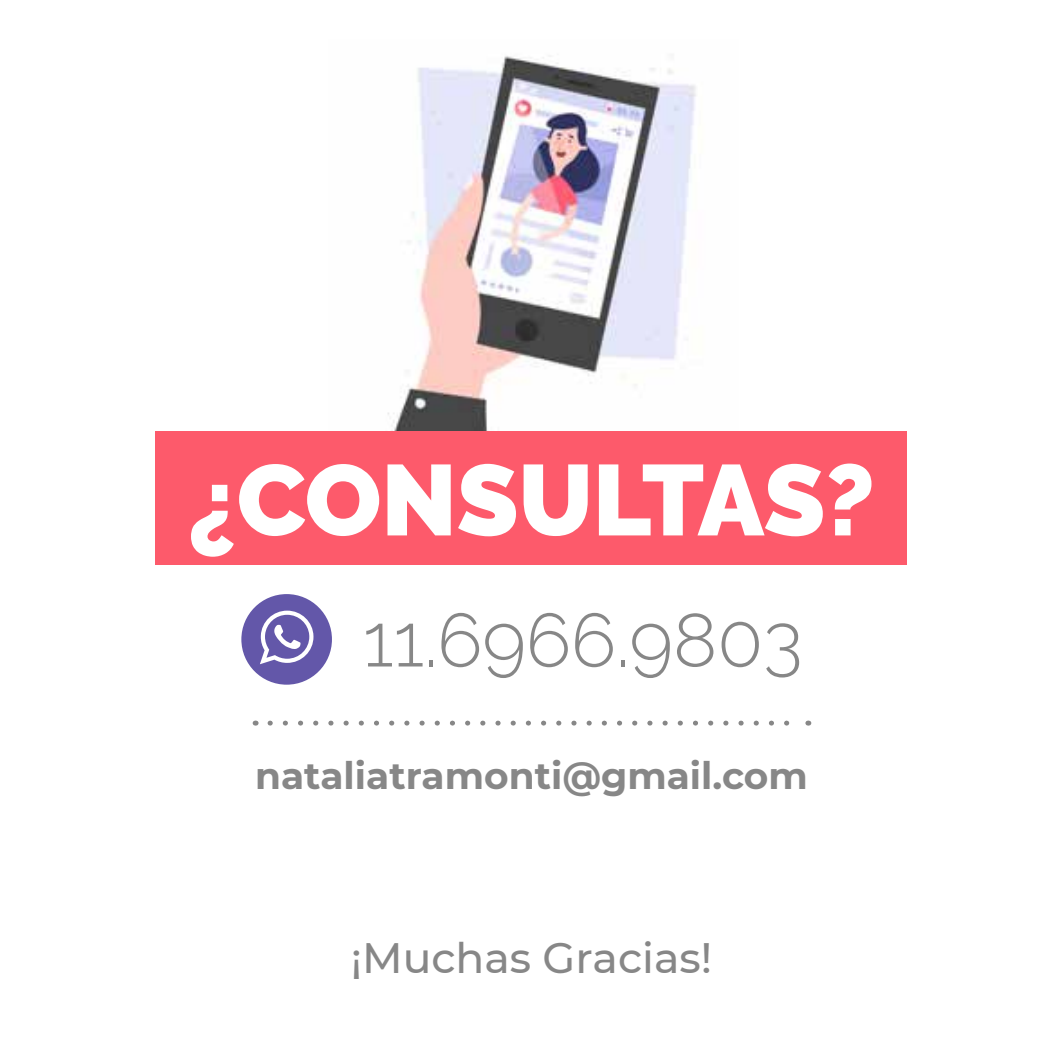
<style>
.page{position:relative;width:1063px;height:1063px;background:#fff}
.page>*{position:absolute;margin:0;border:0;box-sizing:border-box;transform-origin:0 0}
.t1{font:900 100px "Raleway";letter-spacing:-.005em;color:#fff}
.t2{font:300 75px "Raleway";color:#878787}
.t3{font:500 42.5px "Montserrat";color:#878787}
.t4{font:700 37.5px "Montserrat";color:#878787}
</style>
<div class="page">
<div style="left:241px;top:594px;width:91px;height:91px;background:#6357a9;border-radius:50%"></div>
<svg style="left:260px;top:611px;width:53px;height:53px"></svg>
<svg style="left:270px;top:721px;width:520px;height:5px"></svg>
<img style="left:387px;top:56px;width:309px;height:375px">
<div style="left:156px;top:431px;width:751px;height:134px;background:#fd5a6b"></div>
<h1 class="t1" style="left:188px;top:442px;width:688px">¿CONSULTAS?</h1>
<h2 class="t2" style="left:363px;top:596px;width:441px">11.6966.9803</h2>
<p class="t4" style="left:255px;top:749px;width:554px">nataliatramonti@gmail.com</p>
<p class="t3" style="left:351px;top:928px;width:363px">¡Muchas Gracias!</p>
</div>
